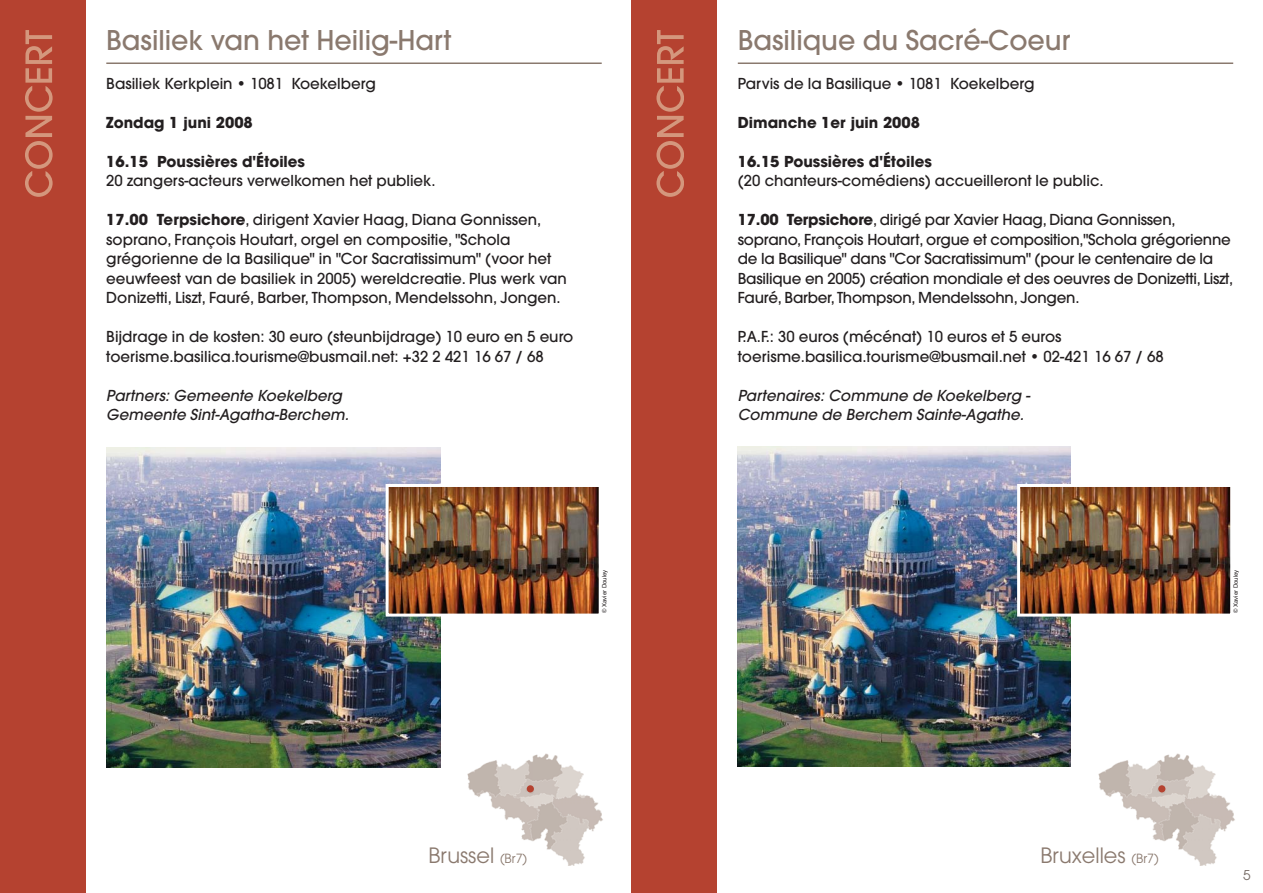
<style>
.page{position:relative;width:1263px;height:893px;background:#fff}
.page>*{position:absolute;margin:0;border:0;box-sizing:border-box;transform-origin:0 0}
.t1{font:500 27px "Avant Garde";color:#8a796e}
.t2{font:21px "Avant Garde";color:#8a796e}
.t3{font:500 15px/19.5px "Avant Garde";color:#231f20}
.t4{font:italic 500 15px/19.5px "Avant Garde";letter-spacing:.005em;color:#231f20}
.t5{font:700 15px "Avant Garde";color:#231f20}
.t6{font:13.5px "Avant Garde";color:#766b65}
.t7{font:6px "Helvetica";color:#231f20}
.s1{font-weight:700}
.s2{font-size:12.6px}
</style>
<div class="page">
<div style="left:631px;top:0;width:85px;height:893px;background:#b54230"></div>
<img style="left:738px;top:446px;width:333px;height:320px">
<img style="left:1021px;top:488px;width:208px;height:125px">
<div style="left:1017px;top:484px;width:216px;height:133px;border:3px solid #fff"></div>
<hr style="left:738px;top:63px;width:495px;height:1px;background:#8a796e">
<img style="left:1098px;top:753px;width:137px;height:113px">
<div style="left:1158px;top:785px;width:7px;height:7px;background:#b54230;border-radius:50%"></div>
<svg style="left:656px;top:30px;width:28px;height:167px"></svg>
<hr style="left:106px;top:63px;width:496px;height:1px;background:#8a796e">
<div style="left:0;top:0;width:85px;height:893px;background:#b54230"></div>
<img style="left:467px;top:753px;width:136px;height:113px">
<div style="left:527px;top:785px;width:7px;height:7px;background:#b54230;border-radius:50%"></div>
<svg style="left:25px;top:30px;width:28px;height:167px"></svg>
<img style="left:106px;top:448px;width:335px;height:319px">
<img style="left:390px;top:488px;width:208px;height:125px">
<div style="left:386px;top:484px;width:216px;height:133px;border:3px solid #fff"></div>
<h1 class="t1" style="left:106px;top:30px;width:347px">Basiliek van het Heilig-Hart</h1>
<p class="t3" style="left:106px;top:75px;width:271px">Basiliek Kerkplein • 1081 Koekelberg</p>
<p class="t5" style="left:106px;top:117px;width:148px">Zondag 1 juni 2008</p>
<p class="t5" style="left:106px;top:156px;width:200px">16.15 Poussières d'Étoiles</p>
<p class="t3" style="left:106px;top:172px;width:331px">20 zangers-acteurs verwelkomen het publiek.</p>
<p class="t3" style="left:106px;top:211px;width:462px"><span class="s1">17.00 Terpsichore</span>, dirigent Xavier Haag, Diana Gonnissen, soprano, François Houtart, orgel en compositie, "Schola grégorienne de la Basilique" in "Cor Sacratissimum" (voor het eeuwfeest van de basiliek in 2005) wereldcreatie. Plus werk van Donizetti, Liszt, Fauré, Barber, Thompson, Mendelssohn, Jongen.</p>
<p class="t3" style="left:106px;top:328px;width:468px">Bijdrage in de kosten: 30 euro (steunbijdrage) 10 euro en 5 euro toerisme.basilica.tourisme@busmail.net: +32 2 421 16 67 / 68</p>
<p class="t4" style="left:106px;top:387px;width:247px">Partners: Gemeente Koekelberg<br>Gemeente Sint-Agatha-Berchem.</p>
<p class="t7" style="left:602px;top:613px;width:45px;rotate:-90deg">© Xavier Douley</p>
<h2 class="t2" style="left:429px;top:847px;width:100px">Brussel <span class="s2">(Br7)</span></h2>
<h1 class="t1" style="left:738px;top:30px;width:334px">Basilique du Sacré-Coeur</h1>
<p class="t3" style="left:738px;top:75px;width:298px">Parvis de la Basilique • 1081 Koekelberg</p>
<p class="t5" style="left:738px;top:117px;width:184px">Dimanche 1er juin 2008</p>
<p class="t5" style="left:738px;top:156px;width:196px">16.15 Poussières d'Étoiles</p>
<p class="t3" style="left:738px;top:172px;width:367px">(20 chanteurs-comédiens) accueilleront le public.</p>
<p class="t3" style="left:738px;top:211px;width:497px"><span class="s1">17.00 Terpsichore</span>, dirigé par Xavier Haag, Diana Gonnissen, soprano, François Houtart, orgue et composition,"Schola grégorienne de la Basilique" dans "Cor Sacratissimum" (pour le centenaire de la Basilique en 2005) création mondiale et des oeuvres de Donizetti, Liszt, Fauré, Barber, Thompson, Mendelssohn, Jongen.</p>
<p class="t3" style="left:738px;top:328px;width:427px">P.A.F.: 30 euros (mécénat) 10 euros et 5 euros toerisme.basilica.tourisme@busmail.net • 02-421 16 67 / 68</p>
<p class="t4" style="left:738px;top:387px;width:296px">Partenaires: Commune de Koekelberg -<br>Commune de Berchem Sainte-Agathe.</p>
<p class="t7" style="left:1233px;top:613px;width:45px;rotate:-90deg">© Xavier Douley</p>
<h2 class="t2" style="left:1040px;top:847px;width:120px">Bruxelles <span class="s2">(Br7)</span></h2>
<p class="t6" style="left:1243px;top:869px;width:9px">5</p>
</div>
